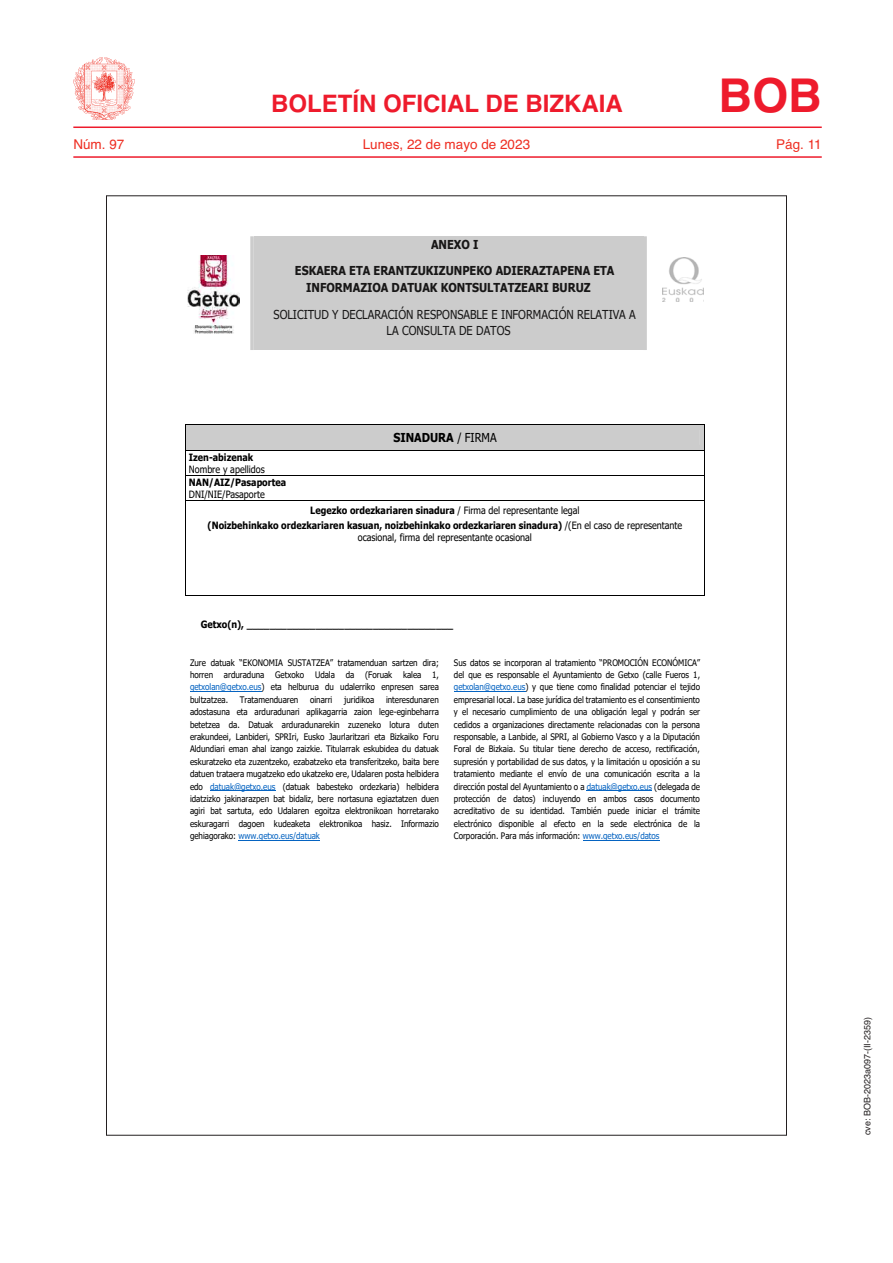
<style>
.page{position:relative;width:893px;height:1263px;background:#fff}
.page>*{position:absolute;margin:0;border:0;box-sizing:border-box;transform-origin:0 0}
.t1{font:700 46.5px "Helvetica";color:#ee1b2c}
.t2{font:700 24px "Helvetica";color:#ee1b2c}
.t3{font:13.5px "Helvetica";color:#ee2e22}
.t4{font:700 12.3px/26.8px "Tahoma";color:#181717;text-align:center;scale:.89 1}
.t5{font:12.3px/16.6px "Tahoma";color:#181717;scale:.89 1}
.t6{font:700 12.3px "Tahoma";color:#000;scale:.89 1}
.t7{font:700 10.05px/15.6px "Tahoma";color:#000;text-align:center;scale:.89 1}
.t8{font:10.05px "Tahoma";color:#000;scale:.89 1}
.t9{font:9px/12.5px "Tahoma";letter-spacing:-.005em;color:#000;text-align:justify;scale:.89 1}
.t10{font:9px "Helvetica";color:#231f20}
.s1{font-weight:400}
.s2{color:#0563c1}
</style>
<div class="page">
<hr style="left:73px;top:126px;width:749px;height:2px;background:#ee1b2c">
<hr style="left:73px;top:156px;width:749px;height:2px;background:#ee1b2c">
<img style="left:74px;top:58px;width:61px;height:61px">
<hr style="left:643px;top:236px;width:4px;height:114px;background:#ccc">
<hr style="left:250px;top:236px;width:4px;height:114px;background:#d6d6d6">
<div style="left:254px;top:236px;width:389px;height:27px;background:#ccc"></div>
<div style="left:254px;top:263px;width:389px;height:17px;background:#ccc"></div>
<div style="left:254px;top:280px;width:389px;height:27px;background:#ccc"></div>
<div style="left:254px;top:307px;width:389px;height:16px;background:#ccc"></div>
<div style="left:254px;top:323px;width:389px;height:27px;background:#ccc"></div>
<img style="left:663px;top:257px;width:40px;height:45px">
<svg style="left:185px;top:424px;width:520px;height:77px"></svg>
<hr style="left:185px;top:500px;width:1px;height:96px;background:#000">
<hr style="left:186px;top:596px;width:518px;height:1px;background:#000">
<hr style="left:704px;top:500px;width:1px;height:96px;background:#000">
<hr style="left:190px;top:691px;width:71px;height:1px;background:#0563c1">
<hr style="left:210px;top:790px;width:65px;height:1px;background:#0563c1">
<hr style="left:239px;top:840px;width:81px;height:1px;background:#0563c1">
<hr style="left:454px;top:691px;width:71px;height:1px;background:#0563c1">
<hr style="left:587px;top:790px;width:65px;height:1px;background:#0563c1">
<hr style="left:583px;top:840px;width:76px;height:1px;background:#0563c1">
<img style="left:188px;top:256px;width:51px;height:77px">
<h2 class="t2" style="left:271px;top:84px;width:353px">BOLETÍN OFICIAL DE BIZKAIA</h2>
<h1 class="t1" style="left:718px;top:58px;width:105px">BOB</h1>
<h3 class="t3" style="left:73px;top:134px;width:53px">Núm. 97</h3>
<h3 class="t3" style="left:363px;top:134px;width:169px">Lunes, 22 de mayo de 2023</h3>
<h3 class="t3" style="left:776px;top:134px;width:47px">Pág. 11</h3>
<h3 class="t4" style="left:295px;top:231px;width:361px">ANEXO I<br>ESKAERA ETA ERANTZUKIZUNPEKO ADIERAZTAPENA ETA</h3>
<h3 class="t4" style="left:306px;top:275px;width:321px">INFORMAZIOA DATUAK KONTSULTATZEARI BURUZ</h3>
<h3 class="t5" style="left:387px;top:307px;width:282px;text-indent:-113px">SOLICITUD Y DECLARACIÓN RESPONSABLE E INFORMACIÓN RELATIVA A<br>LA CONSULTA DE DATOS</h3>
<h3 class="t6" style="left:394px;top:429px;width:117px">SINADURA <span class="s1">/ FIRMA</span></h3>
<p class="t7" style="left:189px;top:450px;width:74px">Izen-abizenak</p>
<p class="t8" style="left:189px;top:463px;width:87px">Nombre y apellidos</p>
<p class="t7" style="left:189px;top:475px;width:111px">NAN/AIZ/Pasaportea</p>
<p class="t8" style="left:189px;top:487px;width:87px">DNI/NIE/Pasaporte</p>
<p class="t7" style="left:208px;top:503px;width:535px">Legezko ordezkariaren sinadura <span class="s1">/ Firma del representante legal<br></span>(Noizbehinkako ordezkariaren kasuan, noizbehinkako ordezkariaren sinadura) <span class="s1">/(En el caso de representante</span></p>
<p class="t8" style="left:358px;top:531px;width:197px">ocasional, firma del representante ocasional</p>
<p class="t7" style="left:201px;top:617px;width:285px">Getxo(n), ____________________________________</p>
<p class="t9" style="left:190px;top:657px;width:281px">Zure datuak “EKONOMIA SUSTATZEA” tratamenduan sartzen dira; horren arduraduna Getxoko Udala da (Foruak kalea 1, <span class="s2">getxolan@getxo.eus</span>) eta helburua du udalerriko enpresen sarea bultzatzea.</p>
<p class="t9" style="left:454px;top:657px;width:278px">Sus datos se incorporan al tratamiento “PROMOCIÓN ECONÓMICA” del que es responsable el Ayuntamiento de Getxo (calle Fueros 1, <span class="s2">getxolan@getxo.eus</span>) y que tiene como finalidad potenciar el tejido empresarial local. La base jurídica del tratamiento es el consentimiento y el necesario cumplimiento de una obligación legal y podrán ser cedidos a organizaciones directamente relacionadas con la persona responsable, a Lanbide, al SPRI, al Gobierno Vasco y a la Diputación Foral de Bizkaia. Su titular tiene derecho de acceso, rectificación, supresión y portabilidad de sus datos, y la limitación u oposición a su tratamiento mediante el envío de una comunicación escrita a la dirección postal del Ayuntamiento o a <span class="s2">datuak@getxo.eus</span> (delegada de protección de datos) incluyendo en ambos casos documento acreditativo de su identidad. También puede iniciar el trámite electrónico disponible al efecto en la sede electrónica de la Corporación. Para más información: <span class="s2">www.getxo.eus/datos</span></p>
<p class="t9" style="left:190px;top:694px;width:281px;text-indent:196px">interesdunaren adostasuna eta arduradunari aplikagarria zaion lege-eginbeharra betetzea da. Datuak arduradunarekin zuzeneko lotura duten erakundeei, Lanbideri, SPRIri, Eusko Jaurlaritzari eta Bizkaiko Foru Aldundiari eman ahal izango zaizkie. Titularrak eskubidea du datuak eskuratzeko eta zuzentzeko, ezabatzeko eta transferitzeko, baita bere datuen trataera mugatzeko edo ukatzeko ere, Udalaren posta helbidera edo <span class="s2">datuak@getxo.eus</span> (datuak babesteko ordezkaria) helbidera idatzizko jakinarazpen bat bidaliz, bere nortasuna egiaztatzen duen agiri bat sartuta, edo Udalaren egoitza elektronikoan horretarako eskuragarri dagoen kudeaketa elektronikoa hasiz. Informazio gehiagorako: <span class="s2">www.getxo.eus/datuak</span></p>
<p class="t9" style="left:240px;top:694px;width:67px">Tratamenduaren</p>
<p class="t9" style="left:310px;top:694px;width:27px">oinarri</p>
<p class="t9" style="left:344px;top:694px;width:35px">juridikoa</p>
<p class="t10" style="left:860px;top:1135px;width:120px;rotate:-90deg">cve: BOB-2023a097-(II-2359)</p>
</div>
